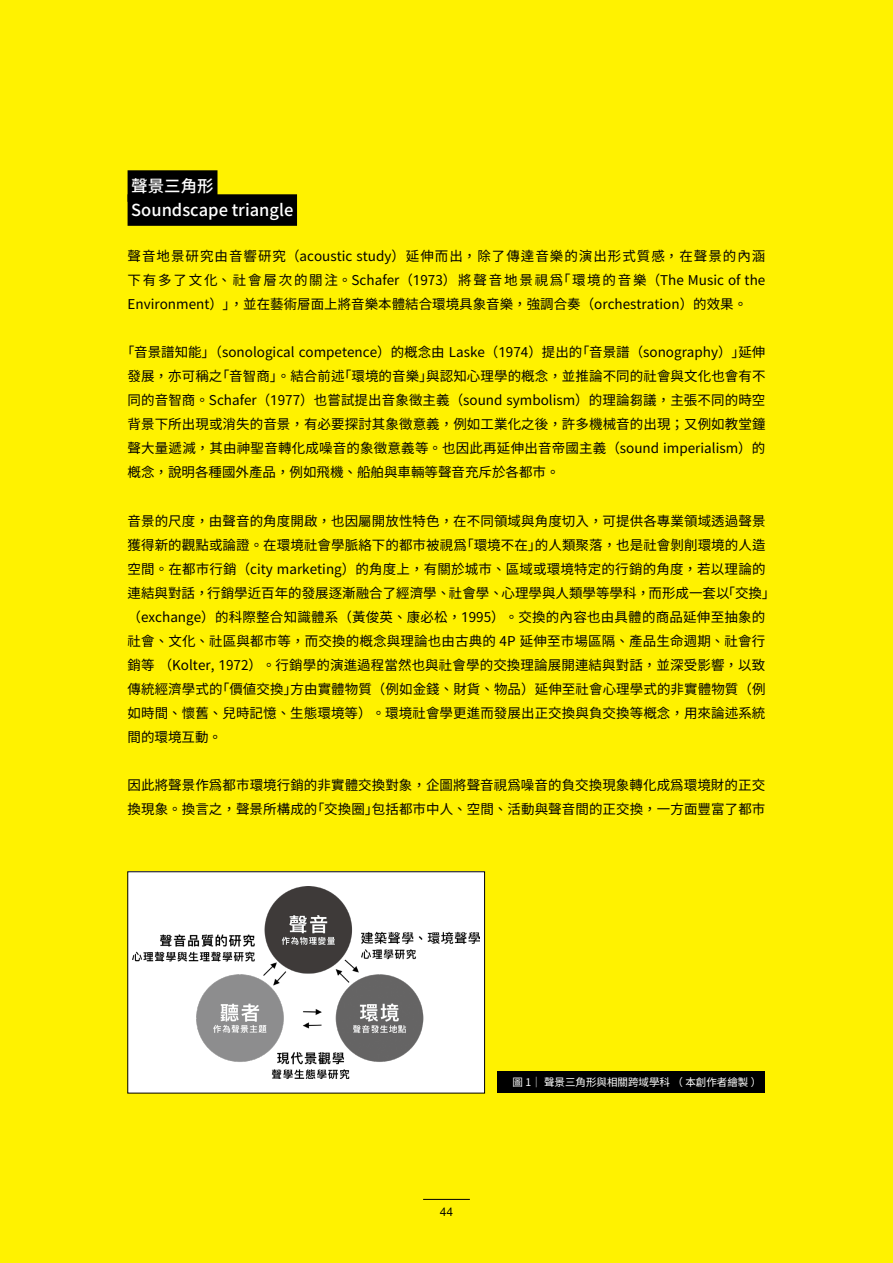
<style>
.page{position:relative;width:893px;height:1263px;background:#fff200}
.page>*{position:absolute;margin:0;border:0;box-sizing:border-box;transform-origin:0 0}
.t1{font:16.5px/24px "Gen Yo Gothic TW M";color:#fff}
.t2{font:13.5px/24px "Gen Yo Gothic TW R";letter-spacing:.005em;color:#000;text-align:justify}
.t3{font:12px "Helvetica Neue";color:#000}
.t4{font:200 10.5px "Source Han Sans TCVF";color:#fff}
</style>
<div class="page">
<hr style="left:423px;top:1199px;width:47px;height:1px;background:#000">
<div style="left:128px;top:170px;width:89px;height:32px;background:#000"></div>
<div style="left:128px;top:194px;width:169px;height:32px;background:#000"></div>
<div style="left:497px;top:1071px;width:268px;height:22px;background:#000"></div>
<div style="left:128px;top:872px;width:357px;height:221px;background:#fff"></div>
<img style="left:132px;top:886px;width:347px;height:192px">
<p class="t1" style="left:131px;top:174px;width:164px">聲景三角形<br>Soundscape triangle</p>
<p class="t2" style="left:128px;top:245px;width:639px">聲音地景研究由音響研究（acoustic study）延伸而出，除了傳達音樂的演出形式質感，在聲景的內涵下有多了文化、社會層次的關注。Schafer（1973）將聲音地景視為「環境的音樂（The Music of the Environment）」，並在藝術層面上將音樂本體結合環境具象音樂，強調合奏（orchestration）的效果。</p>
<p class="t2" style="left:128px;top:341px;width:639px">「音景譜知能」（sonological competence）的概念由 Laske（1974）提出的「音景譜（sonography）」延伸發展，亦可稱之「音智商」。結合前述「環境的音樂」與認知心理學的概念，並推論不同的社會與文化也會有不同的音智商。Schafer（1977）也嘗試提出音象徵主義（sound symbolism）的理論芻議，主張不同的時空背景下所出現或消失的音景，有必要探討其象徵意義，例如工業化之後，許多機械音的出現；又例如教堂鐘聲大量遞減，其由神聖音轉化成噪音的象徵意義等。也因此再延伸出音帝國主義（sound imperialism）的概念，說明各種國外產品，例如飛機、船舶與車輛等聲音充斥於各都市。</p>
<p class="t2" style="left:128px;top:509px;width:643px;text-align:left">音景的尺度，由聲音的角度開啟，也因屬開放性特色，在不同領域與角度切入，可提供各專業領域透過聲景獲得新的觀點或論證。在環境社會學脈絡下的都市被視為「環境不在」的人類聚落，也是社會剝削環境的人造空間。在都市行銷（city marketing）的角度上，有關於城市、區域或環境特定的行銷的角度，若以理論的連結與對話，行銷學近百年的發展逐漸融合了經濟學、社會學、心理學與人類學等學科，而形成一套以「交換」（exchange）的科際整合知識體系（黃俊英、康必松，1995）。交換的內容也由具體的商品延伸至抽象的社會、文化、社區與都市等，而交換的概念與理論也由古典的 4P 延伸至市場區隔、產品生命週期、社會行銷等 （Kolter, 1972）。行銷學的演進過程當然也與社會學的交換理論展開連結與對話，並深受影響，以致傳統經濟學式的「價值交換」方由實體物質（例如金錢、財貨、物品）延伸至社會心理學式的非實體物質（例如時間、懷舊、兒時記憶、生態環境等）。環境社會學更進而發展出正交換與負交換等概念，用來論述系統間的環境互動。</p>
<p class="t2" style="left:128px;top:773px;width:639px">因此將聲景作為都市環境行銷的非實體交換對象，企圖將聲音視為噪音的負交換現象轉化成為環境財的正交換現象。換言之，聲景所構成的「交換圈」包括都市中人、空間、活動與聲音間的正交換，一方面豐富了都市</p>
<p class="t3" style="left:440px;top:1203px;width:15px">44</p>
<p class="t4" style="left:513px;top:1076px;width:250px">圖 1｜ 聲景三角形與相關跨域學科 （ 本創作者繪製 ）</p>
</div>
